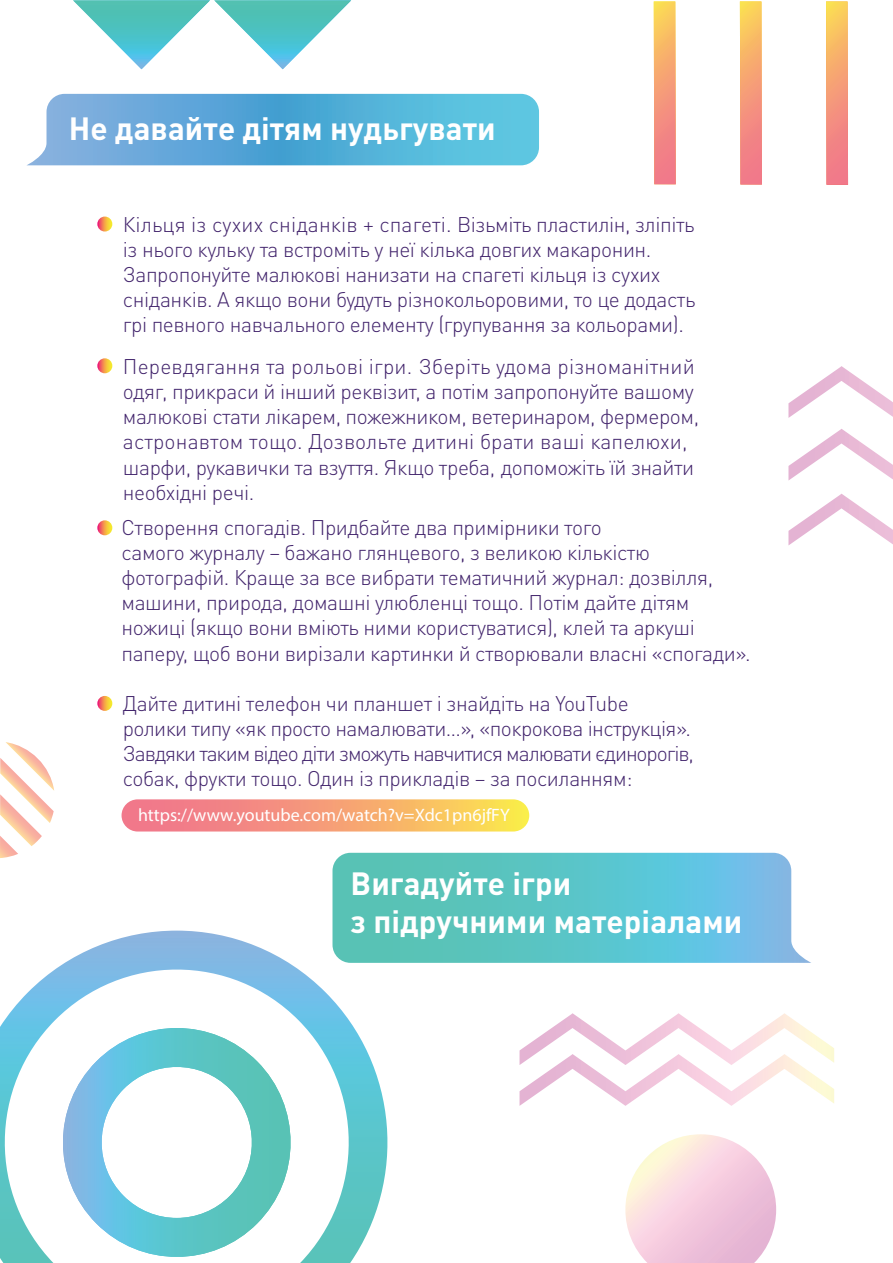
<style>
.page{position:relative;width:893px;height:1263px;background:#fff}
.page>*{position:absolute;margin:0;border:0;box-sizing:border-box;transform-origin:0 0}
.t1{font:700 31.8px/37.8px "DIN Pro";letter-spacing:.005em;color:#fff}
.t2{font:300 21px/25.2px "DIN Pro";letter-spacing:-.02em;color:#42246c}
.t3{font:18px "Myriad Pro";color:#fff}
</style>
<div class="page">
<svg style="left:0;top:930px;width:388px;height:333px"></svg>
<svg style="left:788px;top:366px;width:105px;height:52px"></svg>
<svg style="left:788px;top:429px;width:105px;height:51px"></svg>
<svg style="left:788px;top:494px;width:105px;height:51px"></svg>
<svg style="left:519px;top:1013px;width:315px;height:93px"></svg>
<svg style="left:625px;top:1134px;width:151px;height:129px"></svg>
<svg style="left:0;top:742px;width:54px;height:116px"></svg>
<svg style="left:826px;top:2px;width:22px;height:183px;background:#f59f75"></svg>
<svg style="left:740px;top:2px;width:22px;height:183px;background:#f59f75"></svg>
<svg style="left:654px;top:2px;width:22px;height:182px;background:#f5a075"></svg>
<svg style="left:97px;top:217px;width:15px;height:15px"></svg>
<svg style="left:97px;top:358px;width:15px;height:15px"></svg>
<svg style="left:97px;top:520px;width:15px;height:15px"></svg>
<svg style="left:97px;top:696px;width:15px;height:15px"></svg>
<div style="left:122px;top:799px;width:407px;height:32px;background:linear-gradient(to right,#f06795,#fce151);border-radius:16px"></div>
<svg style="left:332px;top:853px;width:479px;height:110px;background:#65c5cd"></svg>
<svg style="left:73px;top:0;width:278px;height:69px"></svg>
<svg style="left:27px;top:94px;width:512px;height:71px;background:#63b2db"></svg>
<h1 class="t1" style="left:69px;top:106px;width:428px">Не давайте дітям нудьгувати</h1>
<p class="t2" style="left:123px;top:209px;width:574px">Кільця із сухих сніданків + спагеті. Візьміть пластилін, зліпіть із нього кульку та встроміть у неї кілька довгих макаронин.<br>Запропонуйте малюкові нанизати на спагеті кільця із сухих сніданків. А якщо вони будуть різнокольоровими, то це додасть грі певного навчального елементу (групування за кольорами).</p>
<p class="t2" style="left:123px;top:352px;width:578px">Перевдягання та рольові ігри. Зберіть удома різноманітний одяг, прикраси й інший реквізит, а потім запропонуйте вашому малюкові стати лікарем, пожежником, ветеринаром, фермером, астронавтом тощо. Дозвольте дитині брати ваші капелюхи, шарфи, рукавички та взуття. Якщо треба, допоможіть їй знайти необхідні речі.</p>
<p class="t2" style="left:122px;top:512px;width:631px">Створення спогадів. Придбайте два примірники того<br>самого журналу – бажано глянцевого, з великою кількістю фотографій. Краще за все вибрати тематичний журнал: дозвілля, машини, природа, домашні улюбленці тощо. Потім дайте дітям ножиці (якщо вони вміють ними користуватися), клей та аркуші паперу, щоб вони вирізали картинки й створювали власні «спогади».</p>
<p class="t2" style="left:123px;top:689px;width:573px">Дайте дитині телефон чи планшет і знайдіть на YouTube ролики типу «як просто намалювати…», «покрокова інструкція».<br>Завдяки таким відео діти зможуть навчитися малювати єдинорогів, собак, фрукти тощо. Один із прикладів – за посиланням:</p>
<p class="t3" style="left:138px;top:803px;width:373px">https://www.youtube.com/watch?v=Xdc1pn6jfFY</p>
<h1 class="t1" style="left:350px;top:861px;width:393px">Вигадуйте ігри<br>з підручними матеріалами</h1>
</div>
